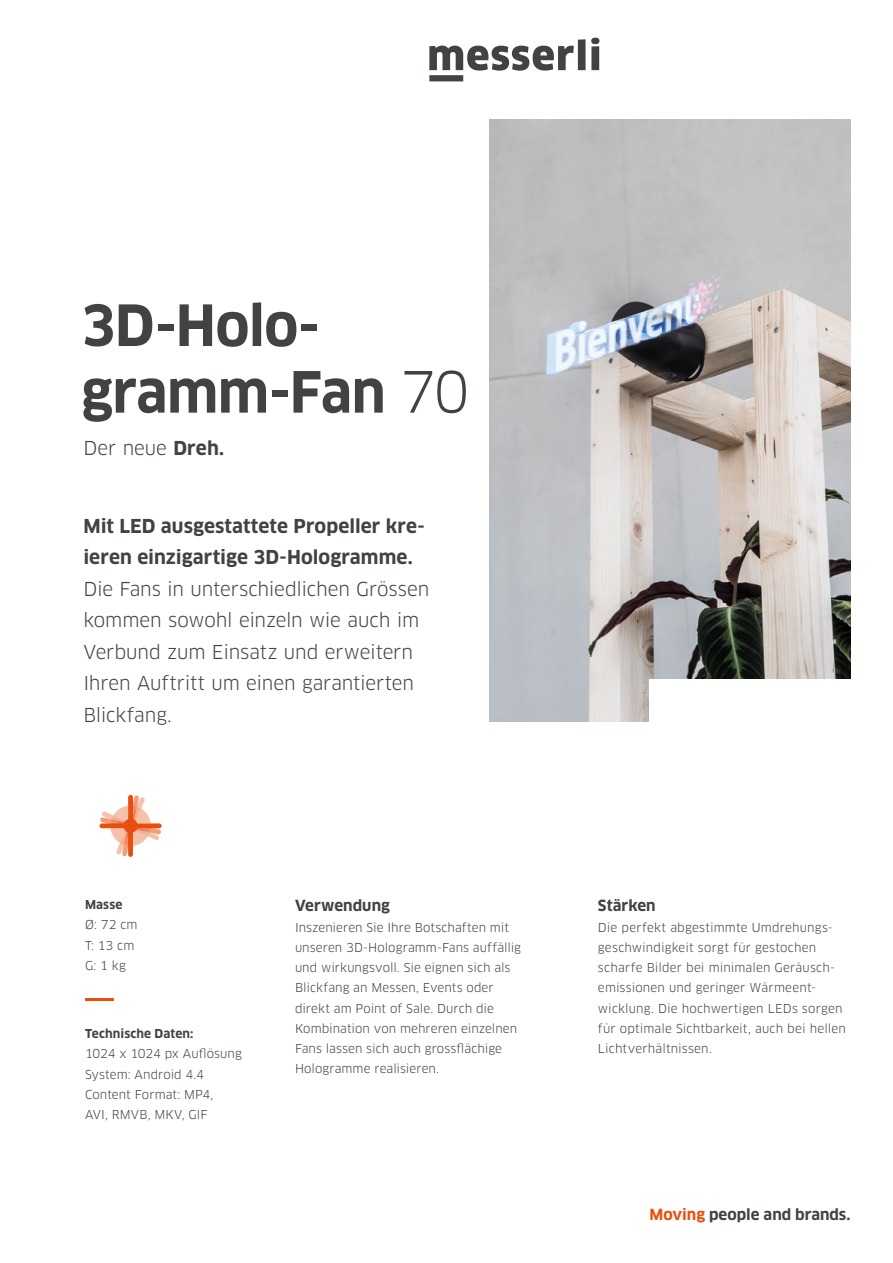
<style>
.page{position:relative;width:893px;height:1263px;background:#fff}
.page>*{position:absolute;margin:0;border:0;box-sizing:border-box;transform-origin:0 0}
.t1{font:700 55.5px/66.6px "Clan Pro";letter-spacing:-.015em;color:#414343}
.t2{font:18.75px/31.5px "Clan Pro";letter-spacing:-.01em;color:#414343}
.t3{font:700 18.75px/31.5px "Clan Pro";letter-spacing:.005em;color:#414343}
.t4{font:700 15px "Clan Pro";color:#414343}
.t5{font:12px/20.2px "Clan Pro";letter-spacing:.005em;color:#414343}
.t6{font:700 12px "Clan Pro";letter-spacing:.01em;color:#414343}
.s1{font-weight:400}
.s2{font-weight:700}
.s3{color:#e94e0f}
</style>
<div class="page">
<img style="left:489px;top:119px;width:361px;height:602px">
<svg style="left:429px;top:38px;width:170px;height:43px"></svg>
<hr style="left:85px;top:998px;width:29px;height:3px;background:#e94e0f">
<div style="left:649px;top:679px;width:227px;height:89px;background:#fff"></div>
<svg style="left:99px;top:795px;width:63px;height:62px"></svg>
<h1 class="t1" style="left:81px;top:293px;width:390px">3D-Holo&shy;gramm-Fan <span class="s1">70</span></h1>
<h2 class="t2" style="left:83px;top:433px;width:142px">Der neue <span class="s2">Dreh.</span></h2>
<h2 class="t3" style="left:83px;top:510px;width:343px">Mit LED ausgestattete Propeller kre&shy;ieren einzigartige 3D-Hologramme.</h2>
<h2 class="t2" style="left:83px;top:573px;width:347px">Die Fans in unterschiedlichen Grössen kommen sowohl einzeln wie auch im<br>Verbund zum Einsatz und erweitern<br>Ihren Auftritt um einen garantierten<br>Blickfang.</h2>
<p class="t6" style="left:85px;top:898px;width:39px">Masse</p>
<p class="t5" style="left:85px;top:915px;width:54px">Ø: 72 cm<br>T: 13 cm<br>G: 1 kg</p>
<p class="t6" style="left:85px;top:1026px;width:110px">Technische Daten:</p>
<p class="t5" style="left:85px;top:1044px;width:158px">1024 x 1024 px Auflösung<br>System: Android 4.4<br>Content Format: MP4,<br>AVI, RMVB, MKV, GIF</p>
<p class="t4" style="left:295px;top:897px;width:96px">Verwendung</p>
<p class="t5" style="left:295px;top:917px;width:227px">Inszenieren Sie Ihre Botschaften mit unseren 3D-Hologramm-Fans auffällig und wirkungsvoll. Sie eignen sich als Blickfang an Messen, Events oder direkt am Point of Sale. Durch die Kombination von mehreren einzelnen Fans lassen sich auch grossflächige Hologramme realisieren.</p>
<p class="t4" style="left:598px;top:897px;width:59px">Stärken</p>
<p class="t5" style="left:598px;top:917px;width:249px">Die perfekt abgestimmte Umdrehungs&shy;geschwindigkeit sorgt für gestochen scharfe Bilder bei minimalen Geräusch&shy;emissionen und geringer Wärmeent&shy;wicklung. Die hochwertigen LEDs sorgen für optimale Sichtbarkeit, auch bei hellen Lichtverhältnissen.</p>
<p class="t4" style="left:649px;top:1206px;width:202px"><span class="s3">Moving</span> people and brands.</p>
</div>
